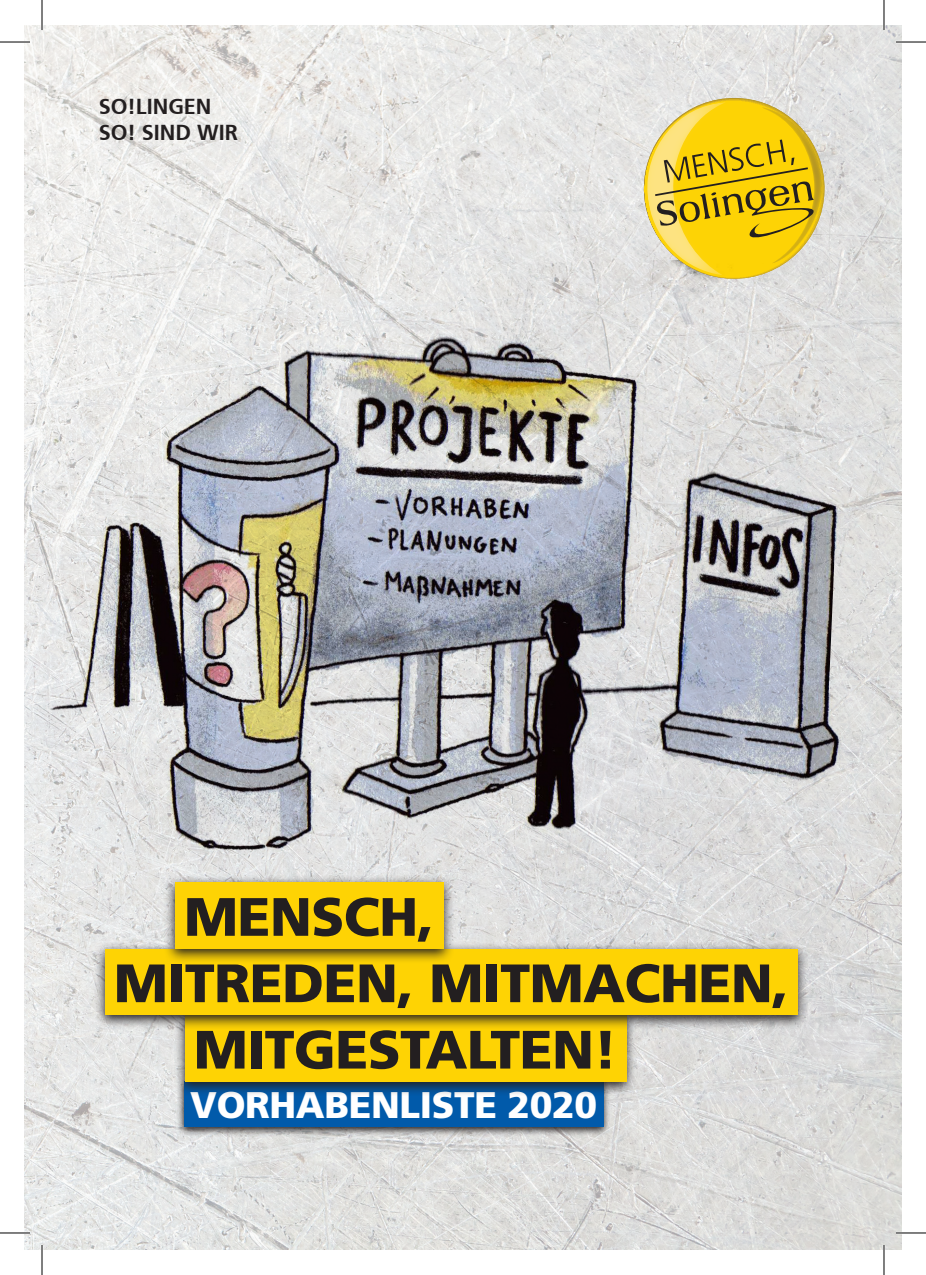
<style>
.page{position:relative;width:926px;height:1275px;background:#fff}
.page>*{position:absolute;margin:0;border:0;box-sizing:border-box;transform-origin:0 0}
.t1{font:900 54px "Frutiger LT Std";letter-spacing:-.01em;color:#231f20}
.t2{font:900 37px "Frutiger LT Std";letter-spacing:-.01em;color:#fff}
.t3{font:700 21.6px/26px "Frutiger";color:#231f20}
</style>
<div class="page">
<img style="left:25px;top:25px;width:876px;height:1225px">
<img style="left:617px;top:85px;width:155px;height:178px">
<svg style="left:637px;top:96px;width:195px;height:167px;background:#e2c74a"></svg>
<img style="left:25px;top:263px;width:834px;height:619px">
<svg style="left:177px;top:1096px;width:434px;height:40px;background:#9d9d9d"></svg>
<div style="left:184px;top:1081px;width:419px;height:46px;background:#015aaa"></div>
<svg style="left:174px;top:1029px;width:463px;height:67px"></svg>
<div style="left:185px;top:1015px;width:441px;height:66px;background:#fed304"></div>
<svg style="left:94px;top:942px;width:715px;height:87px;background:#b3a66d"></svg>
<div style="left:105px;top:949px;width:693px;height:66px;background:#fed304"></div>
<svg style="left:164px;top:875px;width:290px;height:86px;background:#bbad69"></svg>
<div style="left:175px;top:882px;width:269px;height:67px;background:#fed304"></div>
<hr style="left:0;top:41px;width:30px;height:2px;background:#fff">
<hr style="left:896px;top:41px;width:30px;height:2px;background:#fff">
<hr style="left:0;top:1231px;width:30px;height:3px;background:#fff">
<hr style="left:896px;top:1231px;width:30px;height:3px;background:#fff">
<hr style="left:41px;top:0;width:2px;height:30px;background:#fff">
<hr style="left:41px;top:1245px;width:2px;height:30px;background:#fff">
<hr style="left:883px;top:0;width:2px;height:30px;background:#fff">
<hr style="left:883px;top:1245px;width:2px;height:30px;background:#fff">
<hr style="left:0;top:42px;width:30px;height:1px;background:#000">
<hr style="left:896px;top:42px;width:30px;height:1px;background:#000">
<hr style="left:0;top:1232px;width:30px;height:1px;background:#000">
<hr style="left:896px;top:1232px;width:30px;height:1px;background:#000">
<hr style="left:42px;top:0;width:1px;height:30px;background:#000">
<hr style="left:42px;top:1245px;width:1px;height:30px;background:#000">
<hr style="left:884px;top:0;width:1px;height:30px;background:#000">
<hr style="left:884px;top:1245px;width:1px;height:30px;background:#000">
<p class="t3" style="left:99px;top:94px;width:141px">SO!LINGEN<br>SO! SIND WIR</p>
<p class="t1" style="left:184px;top:884px;width:252px">MENSCH,</p>
<p class="t1" style="left:114px;top:950px;width:676px">MITREDEN, MITMACHEN,</p>
<p class="t1" style="left:194px;top:1017px;width:425px">MITGESTALTEN!</p>
<p class="t2" style="left:190px;top:1082px;width:409px">VORHABENLISTE 2020</p>
</div>
